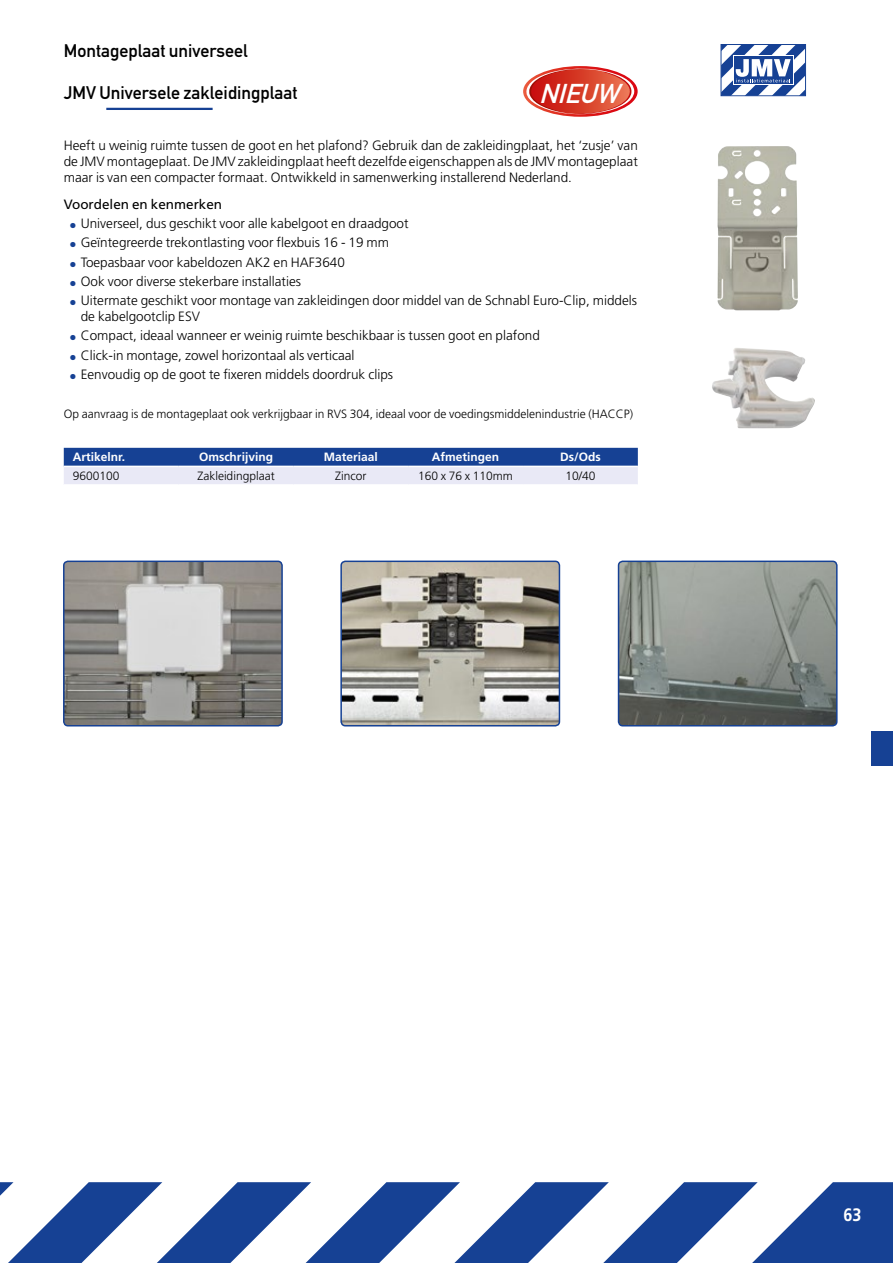
<style>
.page{position:relative;width:893px;height:1263px;background:#fff}
.page>*{position:absolute;margin:0;border:0;box-sizing:border-box;transform-origin:0 0}
.t1{font:italic 26.85px "DIN Mittelschrift";color:#fff}
.t2{font:18px "DIN Mittelschrift";color:#000}
.t3{font:700 18px "Frutiger";color:#fff;scale:.9 1}
.t4{font:300 13.5px/16.2px "Frutiger";color:#000;text-align:justify}
.t5{font:13.5px "Frutiger";color:#000}
.t6{font:300 12px "Frutiger";color:#000}
.t7{font:700 12px "Frutiger";color:#fff}
.s1{color:#164194}
</style>
<div class="page">
<svg style="left:0;top:1182px;width:893px;height:81px"></svg>
<img style="left:64px;top:561px;width:218px;height:165px">
<div style="left:63px;top:561px;width:220px;height:165px;border:2px solid #164194;border-radius:4px"></div>
<img style="left:343px;top:561px;width:216px;height:165px">
<div style="left:340px;top:561px;width:220px;height:165px;border:2px solid #164194;border-radius:4px"></div>
<img style="left:618px;top:561px;width:219px;height:165px">
<div style="left:618px;top:561px;width:220px;height:165px;border:2px solid #164194;border-radius:4px"></div>
<img style="left:717px;top:146px;width:81px;height:164px">
<img style="left:712px;top:348px;width:103px;height:80px">
<hr style="left:106px;top:108px;width:107px;height:2px;background:#164194">
<svg style="left:64px;top:448px;width:574px;height:36px;background:#7e94c4"></svg>
<hr style="left:64px;top:466px;width:115px;height:1px;background:#fff">
<hr style="left:179px;top:466px;width:114px;height:1px;background:#fff">
<hr style="left:293px;top:466px;width:115px;height:1px;background:#fff">
<hr style="left:408px;top:466px;width:115px;height:1px;background:#fff">
<hr style="left:523px;top:466px;width:115px;height:1px;background:#fff">
<svg style="left:523px;top:66px;width:115px;height:51px"></svg>
<svg style="left:721px;top:45px;width:84px;height:51px"></svg>
<div style="left:719px;top:43px;width:89px;height:55px;border:1px solid #fff"></div>
<div style="left:872px;top:731px;width:21px;height:34px;background:#164194"></div>
<h2 class="t2" style="left:64px;top:40px;width:185px">Montageplaat universeel</h2>
<h1 class="t1" style="left:539px;top:78px;width:90px">NIEUW</h1>
<h2 class="t2" style="left:64px;top:82px;width:235px">JMV Universele zakleidingplaat</h2>
<p class="t4" style="left:64px;top:137px;width:576px">Heeft u weinig ruimte tussen de goot en het plafond? Gebruik dan de zakleidingplaat, het ‘zusje’ van de JMV montageplaat. De JMV zakleidingplaat heeft dezelfde eigenschappen als de JMV montageplaat maar is van een compacter formaat. Ontwikkeld in samenwerking installerend Nederland.</p>
<p class="t5" style="left:64px;top:196px;width:160px">Voordelen en kenmerken</p>
<p class="t4" style="left:70px;top:216px;width:340px"><span class="s1">●</span> Universeel, dus geschikt voor alle kabelgoot en draadgoot</p>
<p class="t4" style="left:70px;top:235px;width:320px"><span class="s1">●</span> Geïntegreerde trekontlasting voor flexbuis 16 - 19 mm</p>
<p class="t4" style="left:70px;top:254px;width:276px"><span class="s1">●</span> Toepasbaar voor kabeldozen AK2 en HAF3640</p>
<p class="t4" style="left:70px;top:273px;width:232px"><span class="s1">●</span> Ook voor diverse stekerbare installaties</p>
<p class="t4" style="left:81px;top:292px;width:558px;text-indent:-11px"><span class="s1">●</span> Uitermate geschikt voor montage van zakleidingen door middel van de Schnabl Euro-Clip, middels de kabelgootclip ESV</p>
<p class="t4" style="left:70px;top:328px;width:471px"><span class="s1">●</span> Compact, ideaal wanneer er weinig ruimte beschikbaar is tussen goot en plafond</p>
<p class="t4" style="left:70px;top:347px;width:286px"><span class="s1">●</span> Click-in montage, zowel horizontaal als verticaal</p>
<p class="t4" style="left:70px;top:366px;width:324px"><span class="s1">●</span> Eenvoudig op de goot te fixeren middels doordruk clips</p>
<p class="t6" style="left:64px;top:407px;width:571px">Op aanvraag is de montageplaat ook verkrijgbaar in RVS 304, ideaal voor de voedingsmiddelenindustrie (HACCP)</p>
<p class="t7" style="left:73px;top:450px;width:54px">Artikelnr.</p>
<p class="t7" style="left:199px;top:450px;width:76px">Omschrijving</p>
<p class="t7" style="left:324px;top:450px;width:56px">Materiaal</p>
<p class="t7" style="left:432px;top:450px;width:69px">Afmetingen</p>
<p class="t7" style="left:560px;top:450px;width:42px">Ds/Ods</p>
<p class="t6" style="left:73px;top:469px;width:48px">9600100</p>
<p class="t6" style="left:197px;top:469px;width:79px">Zakleidingplaat</p>
<p class="t6" style="left:335px;top:469px;width:33px">Zincor</p>
<p class="t6" style="left:418px;top:469px;width:96px">160 x 76 x 110mm</p>
<p class="t6" style="left:565px;top:469px;width:32px">10/40</p>
<h2 class="t3" style="left:844px;top:1204px;width:22px">63</h2>
</div>
